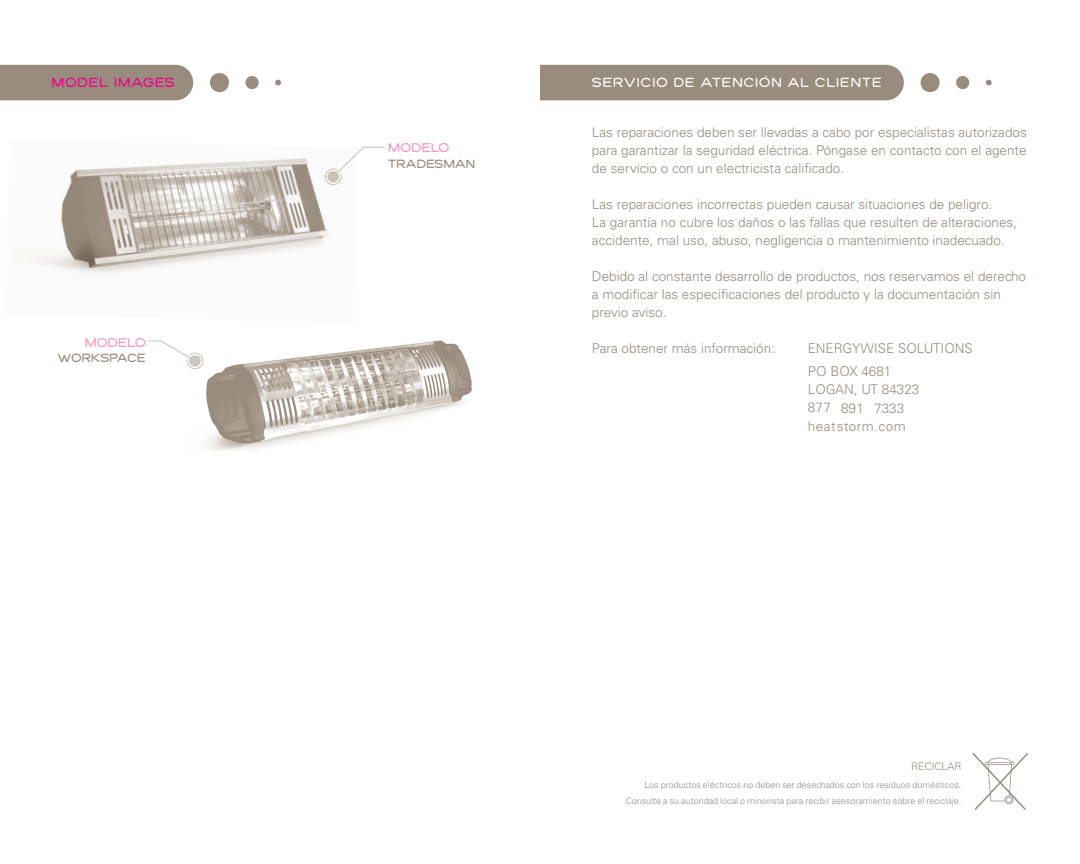
<style>
.page{position:relative;width:1080px;height:864px;background:#fff}
.page>*{position:absolute;margin:0;border:0;box-sizing:border-box;transform-origin:0 0}
.t1{font:700 14.1px "Cabourg";letter-spacing:.07em;color:#fff}
.t2{font:700 14.1px "Cabourg";letter-spacing:.07em;color:#ed028c}
.t3{font:300 13.5px/18px "Univers LT Std";color:#998b7d}
.t4{font:300 13.5px/18px "Univers LT Std";letter-spacing:.03em;color:#998b7d}
.t5{font:700 13.5px "Cabourg";letter-spacing:.02em;color:#f499c2}
.t6{font:700 12.75px "Cabourg";letter-spacing:.02em;color:#998b7d}
.t7{font:300 10.5px "Univers LT Std";color:#998b7d}
.t8{font:300 9px/16.5px "Univers LT Std";color:#998b7d;text-align:right}
</style>
<div class="page">
<svg style="left:972px;top:753px;width:56px;height:57px"></svg>
<div style="left:540px;top:65px;width:364px;height:35px;background:#998b7d"></div>
<svg style="left:920px;top:73px;width:20px;height:19px"></svg>
<svg style="left:986px;top:80px;width:6px;height:6px"></svg>
<svg style="left:956px;top:76px;width:13px;height:14px"></svg>
<img style="left:33px;top:158px;width:295px;height:115px">
<img style="left:206px;top:340px;width:266px;height:110px">
<svg style="left:324px;top:146px;width:61px;height:40px"></svg>
<svg style="left:327px;top:171px;width:12px;height:12px"></svg>
<svg style="left:148px;top:340px;width:56px;height:30px"></svg>
<div style="left:0;top:65px;width:193px;height:35px;background:#998b7d"></div>
<svg style="left:210px;top:73px;width:19px;height:19px"></svg>
<svg style="left:275px;top:80px;width:6px;height:6px"></svg>
<svg style="left:245px;top:76px;width:14px;height:14px"></svg>
<p class="t2" style="left:52px;top:75px;width:124px">MODEL IMAGES</p>
<p class="t5" style="left:85px;top:336px;width:63px">MODELO</p>
<p class="t6" style="left:58px;top:352px;width:90px">WORKSPACE</p>
<p class="t5" style="left:388px;top:141px;width:63px">MODELO</p>
<p class="t6" style="left:388px;top:157px;width:89px">TRADESMAN</p>
<p class="t1" style="left:592px;top:75px;width:291px">SERVICIO DE ATENCIÓN AL CLIENTE</p>
<p class="t3" style="left:592px;top:123px;width:436px;text-align:justify">Las reparaciones deben ser llevadas a cabo por especialistas autorizados para garantizar la seguridad eléctrica. Póngase en contacto con el agente de servicio o con un electricista calificado.</p>
<p class="t3" style="left:592px;top:195px;width:427px">Las reparaciones incorrectas pueden causar situaciones de peligro.<br>La garantía no cubre los daños o las fallas que resulten de alteraciones, accidente, mal uso, abuso, negligencia o mantenimiento inadecuado.</p>
<p class="t3" style="left:592px;top:267px;width:436px">Debido al constante desarrollo de productos, nos reservamos el derecho a modificar las especificaciones del producto y la documentación sin previo aviso.</p>
<p class="t3" style="left:592px;top:339px;width:185px">Para obtener más información:</p>
<p class="t3" style="left:808px;top:339px;width:18px">Energ</p>
<p class="t3" style="left:852px;top:339px;width:29px">yWise</p>
<p class="t3" style="left:898px;top:339px;width:18px">Solutions</p>
<p class="t3" style="left:808px;top:363px;width:85px">PO Box 4681<br>Logan</p>
<p class="t4" style="left:808px;top:381px;width:113px;text-indent:46px">, UT 84323<br>877 891 7333 heatstorm.com</p>
<p class="t7" style="left:911px;top:760px;width:14px">Reciclar</p>
<p class="t8" style="left:626px;top:776px;width:337px">Los productos eléctricos no deben ser desechados con los residuos domésticos.<br>Consulte a su autoridad local o minorista para recibir asesoramiento sobre el reciclaje.</p>
</div>
